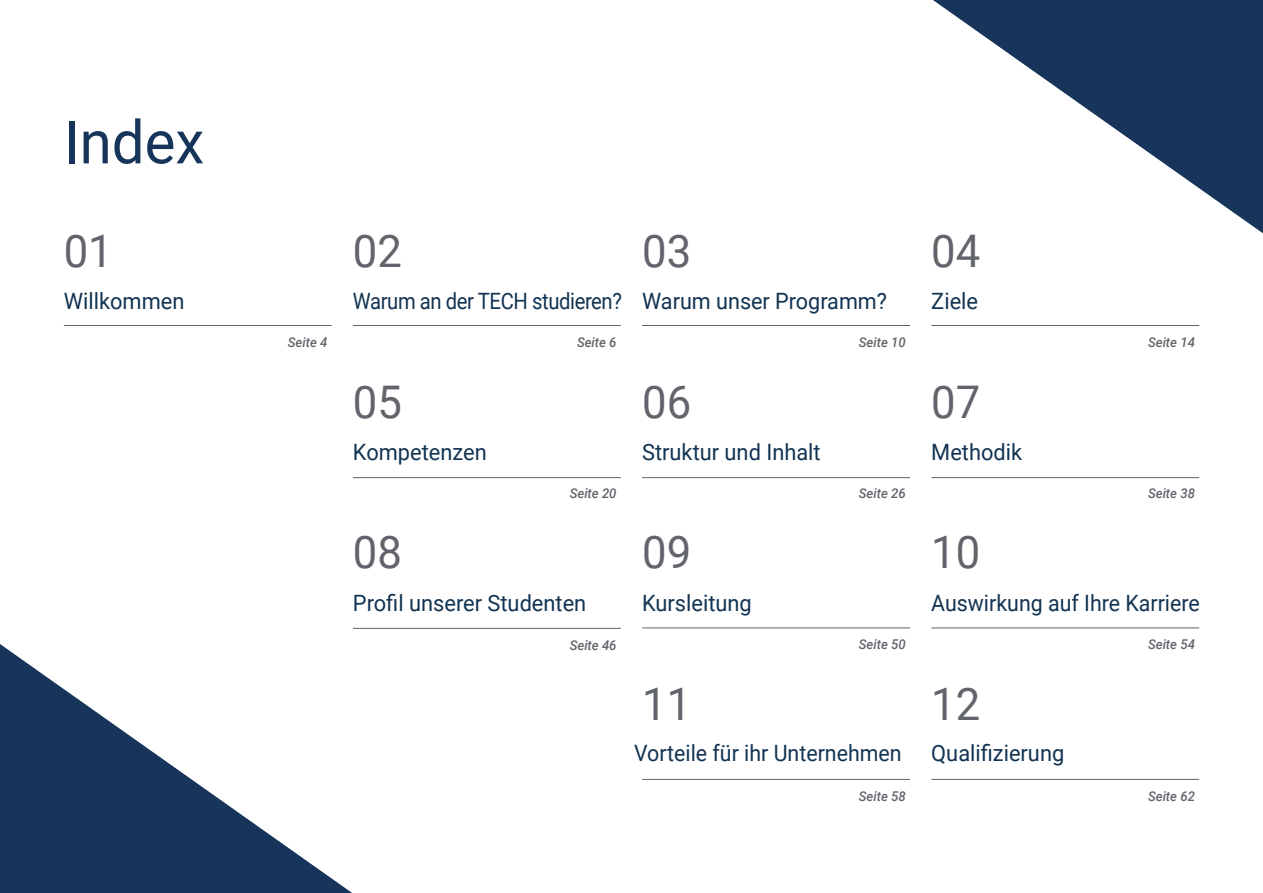
<style>
.page{position:relative;width:1263px;height:893px;background:#fff}
.page>*{position:absolute;margin:0;border:0;box-sizing:border-box;transform-origin:0 0}
.t1{font:60px "Roboto";color:#17355b}
.t2{font:45px "Roboto";color:#61646a}
.t3{font:22.5px "Roboto";color:#123352}
.t4{font:22.5px "Roboto";color:#123352;scale:.95 1}
.t5{font:22.5px "Roboto";letter-spacing:-.02em;color:#123352;scale:.9 1}
.t6{font:22.5px "Roboto";color:#123352;scale:.96 1}
.t7{font:italic 500 13.5px "Roboto";color:#61646a}
</style>
<div class="page">
<svg style="left:0;top:644px;width:352px;height:249px"></svg>
<svg style="left:933px;top:0;width:330px;height:233px"></svg>
<hr style="left:64px;top:325px;width:268px;height:1px;background:#61646a">
<hr style="left:353px;top:477px;width:268px;height:1px;background:#61646a">
<hr style="left:353px;top:628px;width:268px;height:1px;background:#61646a">
<hr style="left:353px;top:325px;width:268px;height:1px;background:#61646a">
<hr style="left:642px;top:477px;width:268px;height:1px;background:#61646a">
<hr style="left:642px;top:628px;width:268px;height:1px;background:#61646a">
<hr style="left:931px;top:628px;width:268px;height:1px;background:#61646a">
<hr style="left:642px;top:779px;width:268px;height:1px;background:#61646a">
<hr style="left:931px;top:779px;width:268px;height:1px;background:#61646a">
<hr style="left:642px;top:325px;width:268px;height:1px;background:#61646a">
<hr style="left:931px;top:477px;width:268px;height:1px;background:#61646a">
<hr style="left:931px;top:325px;width:268px;height:1px;background:#61646a">
<h1 class="t1" style="left:64px;top:100px;width:142px">Index</h1>
<h2 class="t2" style="left:64px;top:219px;width:51px">01</h2>
<h2 class="t2" style="left:353px;top:219px;width:51px">02</h2>
<h2 class="t2" style="left:642px;top:219px;width:51px">03</h2>
<h2 class="t2" style="left:931px;top:219px;width:51px">04</h2>
<p class="t3" style="left:64px;top:285px;width:122px">Willkommen</p>
<p class="t3" style="left:931px;top:285px;width:48px">Ziele</p>
<p class="t5" style="left:353px;top:285px;width:300px">Warum an der TECH studieren?</p>
<p class="t6" style="left:642px;top:285px;width:257px">Warum unser Programm?</p>
<p class="t7" style="left:288px;top:332px;width:41px">Seite 4</p>
<h2 class="t2" style="left:353px;top:370px;width:51px">05</h2>
<p class="t3" style="left:353px;top:436px;width:135px">Kompetenzen</p>
<h2 class="t2" style="left:353px;top:521px;width:51px">08</h2>
<p class="t7" style="left:577px;top:332px;width:41px">Seite 6</p>
<p class="t7" style="left:570px;top:483px;width:48px">Seite 20</p>
<h2 class="t2" style="left:642px;top:370px;width:51px">06</h2>
<p class="t7" style="left:859px;top:332px;width:48px">Seite 10</p>
<h2 class="t2" style="left:931px;top:370px;width:51px">07</h2>
<p class="t3" style="left:642px;top:436px;width:180px">Struktur und Inhalt</p>
<p class="t3" style="left:931px;top:436px;width:92px">Methodik</p>
<p class="t7" style="left:859px;top:483px;width:48px">Seite 26</p>
<h2 class="t2" style="left:642px;top:520px;width:51px">09</h2>
<h2 class="t2" style="left:931px;top:521px;width:51px">10</h2>
<p class="t7" style="left:1148px;top:332px;width:48px">Seite 14</p>
<p class="t7" style="left:1148px;top:483px;width:48px">Seite 38</p>
<p class="t3" style="left:353px;top:587px;width:235px">Profil unserer Studenten</p>
<p class="t3" style="left:642px;top:587px;width:111px">Kursleitung</p>
<p class="t7" style="left:570px;top:635px;width:48px">Seite 46</p>
<p class="t4" style="left:931px;top:587px;width:284px">Auswirkung auf Ihre Karriere</p>
<p class="t7" style="left:859px;top:635px;width:48px">Seite 50</p>
<p class="t7" style="left:1148px;top:635px;width:48px">Seite 54</p>
<h2 class="t2" style="left:642px;top:672px;width:51px">11</h2>
<h2 class="t2" style="left:931px;top:672px;width:51px">12</h2>
<p class="t4" style="left:634px;top:738px;width:283px">Vorteile für ihr Unternehmen</p>
<p class="t3" style="left:931px;top:738px;width:134px">Qualifizierung</p>
<p class="t7" style="left:859px;top:786px;width:48px">Seite 58</p>
<p class="t7" style="left:1148px;top:786px;width:48px">Seite 62</p>
</div>
